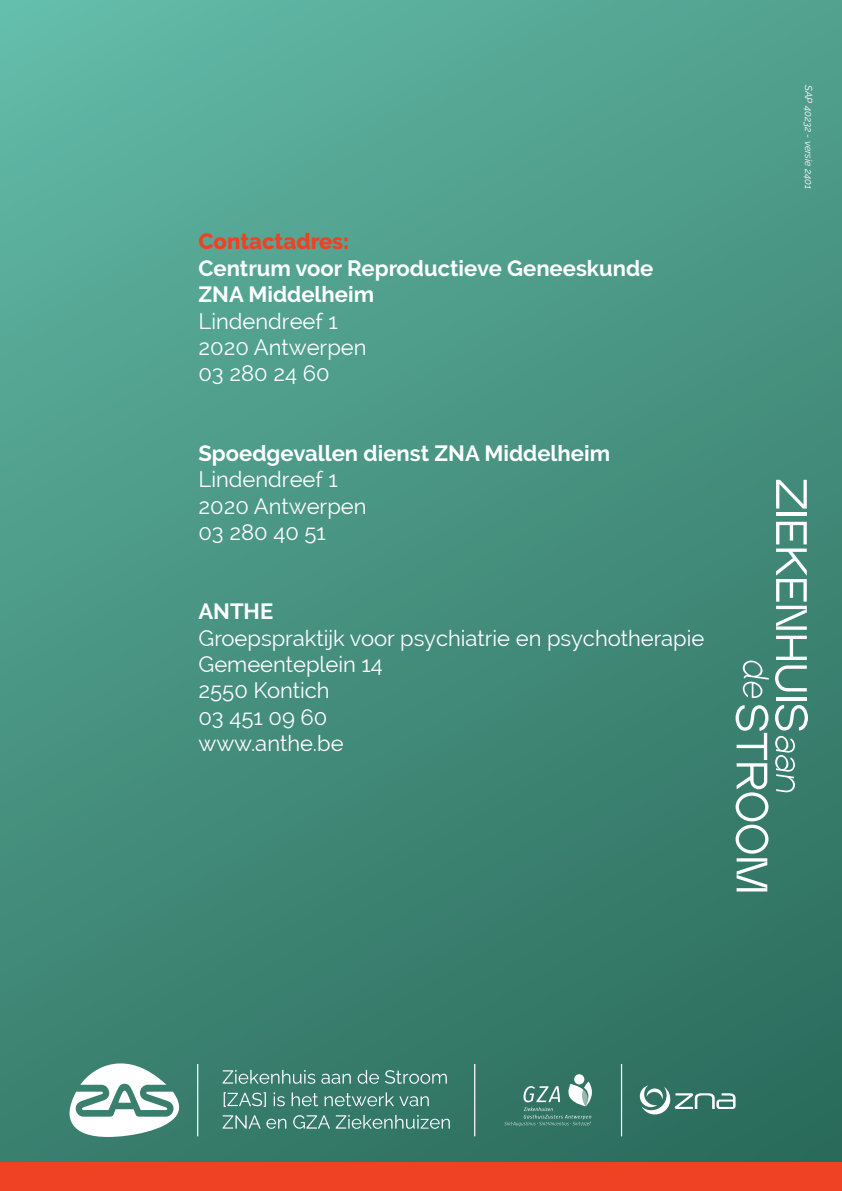
<style>
.page{position:relative;width:842px;height:1191px;background:#fff}
.page>*{position:absolute;margin:0;border:0;box-sizing:border-box;transform-origin:0 0}
.t1{font:22px/26.4px "Raleway";color:#fff}
.t2{font:700 22px/26.4px "Raleway";color:#fff}
.t3{font:800 22px "Raleway";color:#ef4123}
.t4{font:italic 10px "Raleway";color:#fff}
</style>
<div class="page">
<div style="left:0;top:0;width:842px;height:1191px;background:linear-gradient(to bottom,#5bae9b,#307262)"></div>
<div style="left:0;top:1162px;width:842px;height:29px;background:#ef4123"></div>
<hr style="left:621px;top:1064px;width:1px;height:72px;background:#fff">
<hr style="left:474px;top:1064px;width:1px;height:72px;background:#fff">
<hr style="left:197px;top:1064px;width:1px;height:72px;background:#fff">
<svg style="left:224px;top:1092px;width:42px;height:14px"></svg>
<svg style="left:274px;top:1092px;width:11px;height:14px"></svg>
<svg style="left:292px;top:1092px;width:26px;height:14px"></svg>
<svg style="left:325px;top:1092px;width:104px;height:14px"></svg>
<svg style="left:223px;top:1115px;width:63px;height:13px"></svg>
<svg style="left:293px;top:1115px;width:37px;height:13px"></svg>
<svg style="left:336px;top:1115px;width:114px;height:13px"></svg>
<div style="left:574px;top:1074px;width:10px;height:10px;background:#fff;border-radius:50%"></div>
<svg style="left:504px;top:1081px;width:88px;height:45px"></svg>
<svg style="left:640px;top:1085px;width:95px;height:30px"></svg>
<svg style="left:68px;top:1053px;width:114px;height:84px"></svg>
<svg style="left:223px;top:1070px;width:92px;height:13px"></svg>
<svg style="left:321px;top:1073px;width:30px;height:10px"></svg>
<svg style="left:358px;top:1070px;width:21px;height:13px"></svg>
<svg style="left:385px;top:1070px;width:62px;height:13px"></svg>
<svg style="left:776px;top:480px;width:31px;height:28px"></svg>
<hr style="left:776px;top:512px;width:31px;height:4px;background:#fff">
<svg style="left:775px;top:522px;width:32px;height:169px"></svg>
<hr style="left:776px;top:697px;width:31px;height:3px;background:#fff">
<svg style="left:775px;top:705px;width:33px;height:88px"></svg>
<svg style="left:743px;top:660px;width:26px;height:38px"></svg>
<svg style="left:735px;top:705px;width:33px;height:186px"></svg>
<p class="t3" style="left:198px;top:229px;width:152px">Contactadres:</p>
<p class="t2" style="left:198px;top:255px;width:456px">Centrum voor Reproductieve Geneeskunde<br>ZNA Middelheim</p>
<p class="t1" style="left:198px;top:308px;width:170px">Lindendreef 1<br>2020 Antwerpen<br>03 280 24 60</p>
<p class="t2" style="left:198px;top:440px;width:413px">Spoedgevallen dienst ZNA Middelheim</p>
<p class="t1" style="left:198px;top:466px;width:170px">Lindendreef 1<br>2020 Antwerpen<br>03 280 40 51</p>
<p class="t2" style="left:198px;top:598px;width:76px">ANTHE</p>
<p class="t1" style="left:198px;top:624px;width:507px">Groepspraktijk voor psychiatrie en psychotherapie<br>Gemeenteplein 14<br>2550 Kontich<br>03 451 09 60<br>www.anthe.be</p>
<p class="t4" style="left:814px;top:85px;width:106px;rotate:90deg">SAP 40232 - versie 2401</p>
</div>
